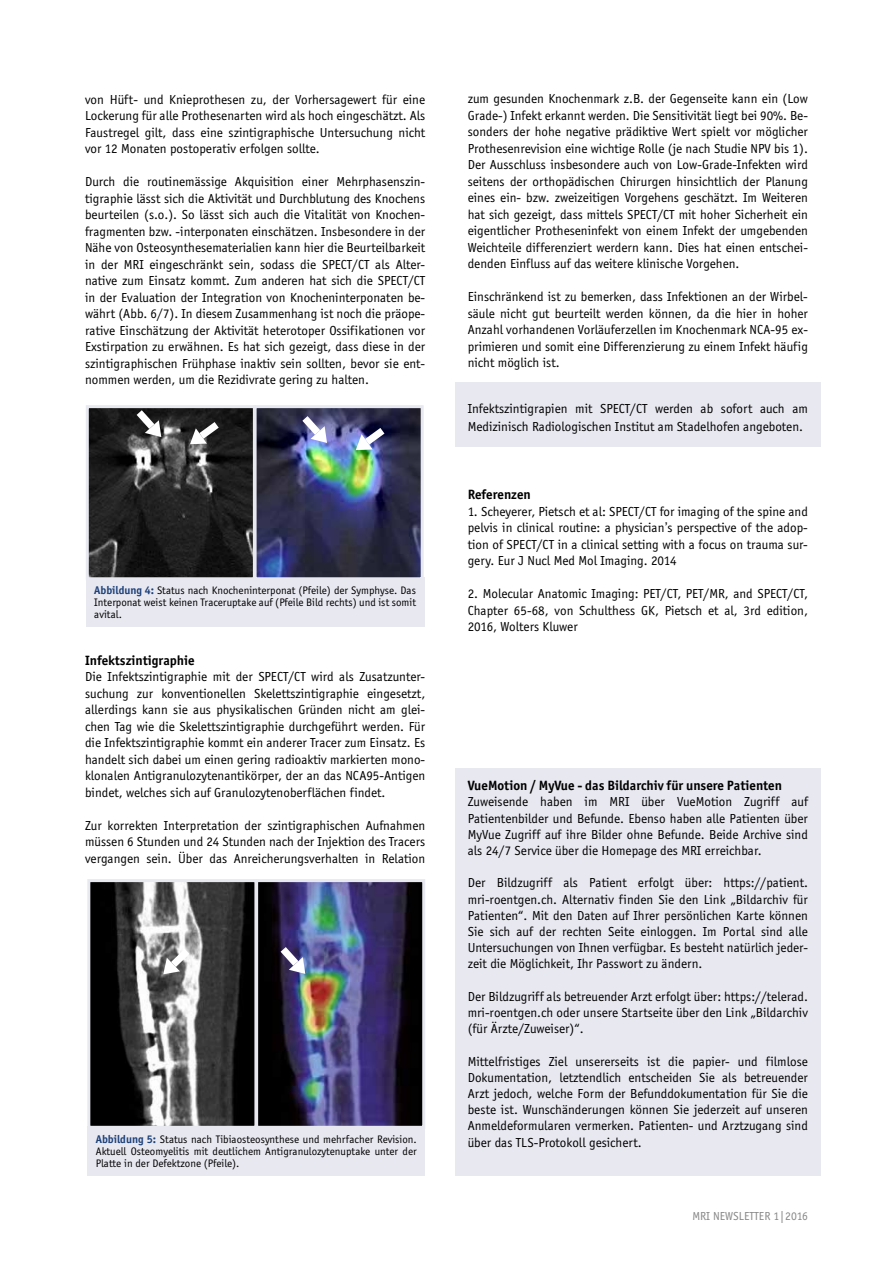
<style>
.page{position:relative;width:893px;height:1263px;background:#fff}
.page>*{position:absolute;margin:0;border:0;box-sizing:border-box;transform-origin:0 0}
.t1{font:13.5px/16.5px "Officina Sans EFOP";color:#000;text-align:justify}
.t2{font:700 13.5px "Officina Sans ITC Std";color:#000}
.t3{font:12px "Officina Sans EFOP";color:#878787}
.t4{font:11.25px/12px "Officina Sans EFOP";color:#000;text-align:justify}
.s1{font-family:"Officina Sans ITC Std";font-weight:700;color:#1c4078}
.s2{font-family:"Helvetica"}
</style>
<div class="page">
<div style="left:455px;top:767px;width:366px;height:408px;background:#e8e8f1"></div>
<div style="left:86px;top:578px;width:338px;height:49px;background:#e8e8f1"></div>
<img style="left:90px;top:409px;width:162px;height:167px">
<div style="left:86px;top:405px;width:170px;height:175px;border:3px solid #e8e8f1"></div>
<img style="left:258px;top:409px;width:162px;height:167px">
<div style="left:254px;top:405px;width:170px;height:175px;border:3px solid #e8e8f1"></div>
<svg style="left:190px;top:422px;width:29px;height:22px"></svg>
<svg style="left:137px;top:410px;width:24px;height:27px"></svg>
<svg style="left:356px;top:428px;width:28px;height:22px"></svg>
<svg style="left:302px;top:416px;width:25px;height:27px"></svg>
<div style="left:87px;top:1126px;width:338px;height:49px;background:#e8e8f1"></div>
<img style="left:91px;top:883px;width:162px;height:242px">
<div style="left:87px;top:879px;width:170px;height:250px;border:3px solid #e8e8f1"></div>
<img style="left:259px;top:883px;width:162px;height:242px">
<div style="left:255px;top:879px;width:170px;height:250px;border:3px solid #e8e8f1"></div>
<svg style="left:163px;top:949px;width:26px;height:25px"></svg>
<svg style="left:281px;top:947px;width:24px;height:27px"></svg>
<div style="left:455px;top:382px;width:366px;height:65px;background:#e8e8f1"></div>
<p class="t1" style="left:85px;top:91px;width:342px">von Hüft- und Knieprothesen zu, der Vorhersagewert für eine Lockerung für alle Prothesenarten wird als hoch eingeschätzt. Als Faustregel gilt, dass eine szintigraphische Untersuchung nicht vor 12 Monaten postoperativ erfolgen sollte.</p>
<p class="t1" style="left:85px;top:173px;width:342px">Durch die routinemässige Akquisition einer Mehrphasenszin&shy;tigraphie lässt sich die Aktivität und Durchblutung des Knochens beurteilen (s.o.). So lässt sich auch die Vitalität von Knochen&shy;fragmenten bzw. -interponaten einschätzen. Insbesondere in der Nähe von Osteosynthesematerialien kann hier die Beurteilbarkeit in der MRI eingeschränkt sein, sodass die SPECT/CT als Alter&shy;native zum Einsatz kommt. Zum anderen hat sich die SPECT/CT in der Evaluation der Integration von Knocheninterponaten be&shy;währt (Abb. 6/7). In diesem Zusammenhang ist noch die präope&shy;rative Einschätzung der Aktivität heterotoper Ossifikationen vor Exstirpation zu erwähnen. Es hat sich gezeigt, dass diese in der szintigraphischen Frühphase inaktiv sein sollten, bevor sie ent&shy;nommen werden, um die Rezidivrate gering zu halten.</p>
<p class="t4" style="left:94px;top:585px;width:323px"><span class="s1">Abbildung 4:</span> Status nach Knocheninterponat (Pfeile) der Symphyse. Das Interponat weist keinen Traceruptake auf (Pfeile Bild rechts) und ist somit avital.</p>
<p class="t2" style="left:85px;top:651px;width:111px">Infektszintigraphie</p>
<p class="t1" style="left:85px;top:668px;width:342px">Die Infektszintigraphie mit der SPECT/CT wird als Zusatzunter&shy;suchung zur konventionellen Skelettszintigraphie eingesetzt, allerdings kann sie aus physikalischen Gründen nicht am glei&shy;chen Tag wie die Skelettszintigraphie durchgeführt werden. Für die Infektszintigraphie kommt ein anderer Tracer zum Einsatz. Es handelt sich dabei um einen gering radioaktiv markierten mono&shy;klonalen Antigranulozytenantikörper, der an das NCA95-Antigen bindet, welches sich auf Granulozytenoberflächen findet.</p>
<p class="t1" style="left:85px;top:817px;width:342px">Zur korrekten Interpretation der szintigraphischen Aufnahmen müssen 6 Stunden und 24 Stunden nach der Injektion des Tracers vergangen sein. Über das Anreicherungsverhalten in Relation</p>
<p class="t4" style="left:96px;top:1133px;width:322px"><span class="s1">Abbildung 5:</span> Status nach Tibiaosteosynthese und mehrfacher Revision.<br>Aktuell Osteomyelitis mit deutlichem Antigranulozytenuptake unter der Platte in der Defektzone (Pfeile).</p>
<p class="t1" style="left:468px;top:91px;width:342px">zum gesunden Knochenmark z.B. der Gegenseite kann ein (Low Grade-) Infekt erkannt werden. Die Sensitivität liegt bei 90%. Be&shy;sonders der hohe negative prädiktive Wert spielt vor möglicher Prothesenrevision eine wichtige Rolle (je nach Studie NPV bis 1).<br>Der Ausschluss insbesondere auch von Low-Grade-Infekten wird seitens der orthopädischen Chirurgen hinsichtlich der Planung eines ein- bzw. zweizeitigen Vorgehens geschätzt. Im Weiteren hat sich gezeigt, dass mittels SPECT/CT mit hoher Sicherheit ein eigentlicher Protheseninfekt von einem Infekt der umgebenden Weichteile differenziert werdern kann. Dies hat einen entschei&shy;denden Einfluss auf das weitere klinische Vorgehen.</p>
<p class="t1" style="left:468px;top:289px;width:342px">Einschränkend ist zu bemerken, dass Infektionen an der Wirbel&shy;säule nicht gut beurteilt werden können, da die hier in hoher Anzahl vorhandenen Vorläuferzellen im Knochenmark NCA-95 ex&shy;primieren und somit eine Differenzierung zu einem Infekt häufig nicht möglich ist.</p>
<p class="t1" style="left:468px;top:400px;width:342px;line-height:18px">Infektszintigrapien mit SPECT/CT werden ab sofort auch am<br>Medizinisch Radiologischen Institut am Stadelhofen angeboten.</p>
<p class="t2" style="left:468px;top:486px;width:65px">Referenzen</p>
<p class="t1" style="left:468px;top:503px;width:342px">1. Scheyerer, Pietsch et al: SPECT/CT for imaging of the spine and pelvis in clinical routine: a physician<span class="s2">’</span>s perspective of the adop&shy;tion of SPECT/CT in a clinical setting with a focus on trauma sur&shy;gery. Eur J Nucl Med Mol Imaging. 2014</p>
<p class="t1" style="left:468px;top:586px;width:342px">2. Molecular Anatomic Imaging: PET/CT, PET/MR, and SPECT/CT, Chapter 65-68, von Schulthess GK, Pietsch et al, 3rd edition, 2016, Wolters Kluwer</p>
<p class="t2" style="left:468px;top:777px;width:316px">VueMotion / MyVue - das Bildarchiv für unsere Patienten</p>
<p class="t1" style="left:468px;top:794px;width:342px">Zuweisende haben im MRI über VueMotion Zugriff auf Patientenbilder und Befunde. Ebenso haben alle Patienten über MyVue Zugriff auf ihre Bilder ohne Befunde. Beide Archive sind als 24/7 Service über die Homepage des MRI erreichbar.</p>
<p class="t1" style="left:468px;top:875px;width:342px">Der Bildzugriff als Patient erfolgt über: https://patient. mri-roentgen.ch. Alternativ finden Sie den Link „Bildarchiv für Patienten“. Mit den Daten auf Ihrer persönlichen Karte können Sie sich auf der rechten Seite einloggen. Im Portal sind alle Untersuchungen von Ihnen verfügbar. Es besteht natürlich jeder&shy;zeit die Möglichkeit, Ihr Passwort zu ändern.</p>
<p class="t1" style="left:468px;top:988px;width:342px">Der Bildzugriff als betreuender Arzt erfolgt über: https://telerad. mri-roentgen.ch oder unsere Startseite über den Link „Bildarchiv (für Ärzte/Zuweiser)“.</p>
<p class="t1" style="left:468px;top:1053px;width:342px">Mittelfristiges Ziel unsererseits ist die papier- und filmlose Dokumentation, letztendlich entscheiden Sie als betreuender Arzt jedoch, welche Form der Befunddokumentation für Sie die beste ist. Wunschänderungen können Sie jederzeit auf unseren Anmeldeformularen vermerken. Patienten- und Arztzugang sind über das TLS-Protokoll gesichert.</p>
<p class="t3" style="left:692px;top:1210px;width:117px">MRI NEWSLETTER 1|2016</p>
</div>
